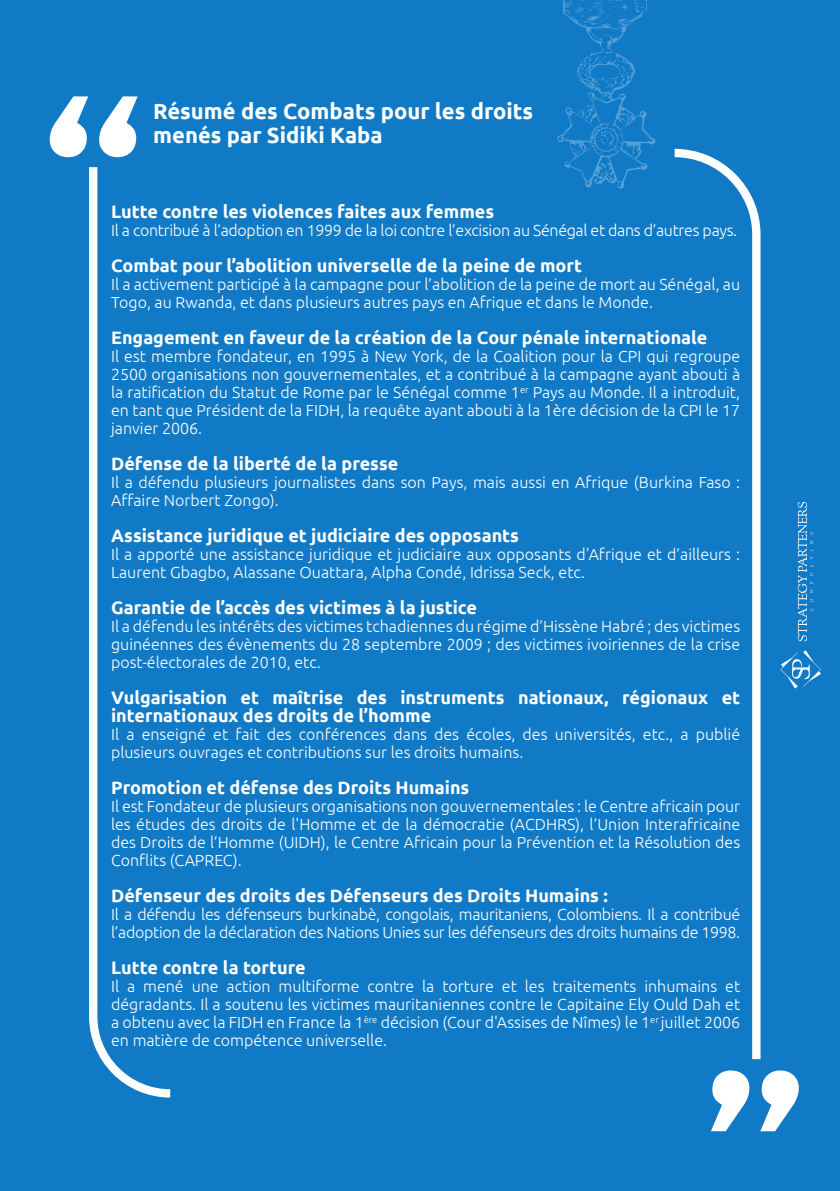
<style>
.page{position:relative;width:840px;height:1191px;background:#fff}
.page>*{position:absolute;margin:0;border:0;box-sizing:border-box;transform-origin:0 0}
.t1{font:700 22px/24px "Ubuntu";color:#fff}
.t2{font:700 18px/18px "Ubuntu";color:#fff}
.t3{font:300 16px/18px "Ubuntu";color:#fff}
.t4{font:300 16px/18px "Ubuntu";letter-spacing:-.02em;color:#fff}
</style>
<div class="page">
<div style="left:0;top:0;width:839px;height:1191px;background:#107ac6"></div>
<svg style="left:797px;top:502px;width:15px;height:139px"></svg>
<svg style="left:780px;top:650px;width:40px;height:38px"></svg>
<svg style="left:674px;top:149px;width:86px;height:910px"></svg>
<svg style="left:89px;top:167px;width:81px;height:930px"></svg>
<svg style="left:50px;top:96px;width:87px;height:61px"></svg>
<svg style="left:711px;top:1070px;width:87px;height:61px"></svg>
<svg style="left:557px;top:0;width:98px;height:189px"></svg>
<h1 class="t1" style="left:153px;top:99px;width:381px">Résumé des Combats pour les droits menés par Sidiki Kaba</h1>
<p class="t2" style="left:111px;top:202px;width:384px">Lutte contre les violences faites aux femmes</p>
<p class="t4" style="left:111px;top:221px;width:627px">Il a contribué à l’adoption en 1999 de la loi contre l’excision au Sénégal et dans d’autres pays.</p>
<p class="t2" style="left:111px;top:256px;width:472px">Combat pour l’abolition universelle de la peine de mort</p>
<p class="t3" style="left:111px;top:275px;width:630px">Il a activement participé à la campagne pour l’abolition de la peine de mort au Sénégal, au<br>Togo, au Rwanda, et dans plusieurs autres pays en Afrique et dans le Monde.</p>
<p class="t2" style="left:111px;top:328px;width:597px">Engagement en faveur de la création de la Cour pénale internationale</p>
<p class="t3" style="left:111px;top:347px;width:630px;text-align:justify">Il est membre fondateur, en 1995 à New York, de la Coalition pour la CPI qui regroupe 2500 organisations non gouvernementales, et a contribué à la campagne ayant abouti à la ratification du Statut de Rome par le Sénégal comme 1<sup>er</sup> Pays au Monde. Il a introduit, en tant que Président de la FIDH, la requête ayant abouti à la 1ère décision de la CPI le 17 janvier 2006.</p>
<p class="t2" style="left:111px;top:454px;width:288px">Défense de la liberté de la presse</p>
<p class="t3" style="left:111px;top:473px;width:630px">Il a défendu plusieurs journalistes dans son Pays, mais aussi en Afrique (Burkina Faso :<br>Affaire Norbert Zongo).</p>
<p class="t2" style="left:111px;top:526px;width:409px">Assistance juridique et judiciaire des opposants</p>
<p class="t3" style="left:111px;top:545px;width:630px">Il a apporté une assistance juridique et judiciaire aux opposants d'Afrique et d’ailleurs :<br>Laurent Gbagbo, Alassane Ouattara, Alpha Condé, Idrissa Seck, etc.</p>
<p class="t2" style="left:111px;top:598px;width:367px">Garantie de l’accès des victimes à la justice</p>
<p class="t3" style="left:111px;top:617px;width:630px;text-align:justify">Il a défendu les intérêts des victimes tchadiennes du régime d’Hissène Habré ; des victimes guinéennes des évènements du 28 septembre 2009 ; des victimes ivoiriennes de la crise post-électorales de 2010, etc.</p>
<p class="t2" style="left:111px;top:688px;width:630px">Vulgarisation et maîtrise des instruments nationaux, régionaux et internationaux des droits de l’homme</p>
<p class="t3" style="left:111px;top:725px;width:630px">Il a enseigné et fait des conférences dans des écoles, des universités, etc., a publié plusieurs ouvrages et contributions sur les droits humains.</p>
<p class="t2" style="left:111px;top:778px;width:359px">Promotion et défense des Droits Humains</p>
<p class="t3" style="left:111px;top:797px;width:630px;text-align:justify">Il est Fondateur de plusieurs organisations non gouvernementales : le Centre africain pour les études des droits de l'Homme et de la démocratie (ACDHRS), l’Union Interafricaine des Droits de l’Homme (UIDH), le Centre Africain pour la Prévention et la Résolution des Conflits (CAPREC).</p>
<p class="t2" style="left:111px;top:886px;width:498px">Défenseur des droits des Défenseurs des Droits Humains :</p>
<p class="t4" style="left:111px;top:905px;width:630px">Il a défendu les défenseurs burkinabè, congolais, mauritaniens, Colombiens. Il a contribué l’adoption de la déclaration des Nations Unies sur les défenseurs des droits humains de 1998.</p>
<p class="t2" style="left:111px;top:958px;width:196px">Lutte contre la torture</p>
<p class="t3" style="left:111px;top:977px;width:630px;text-align:justify">Il a mené une action multiforme contre la torture et les traitements inhumains et dégradants. Il a soutenu les victimes mauritaniennes contre le Capitaine Ely Ould Dah et a obtenu avec la FIDH en France la 1<sup>ère</sup> décision (Cour d'Assises de Nîmes) le 1<sup>er</sup> juillet 2006 en matière de compétence universelle.</p>
</div>
